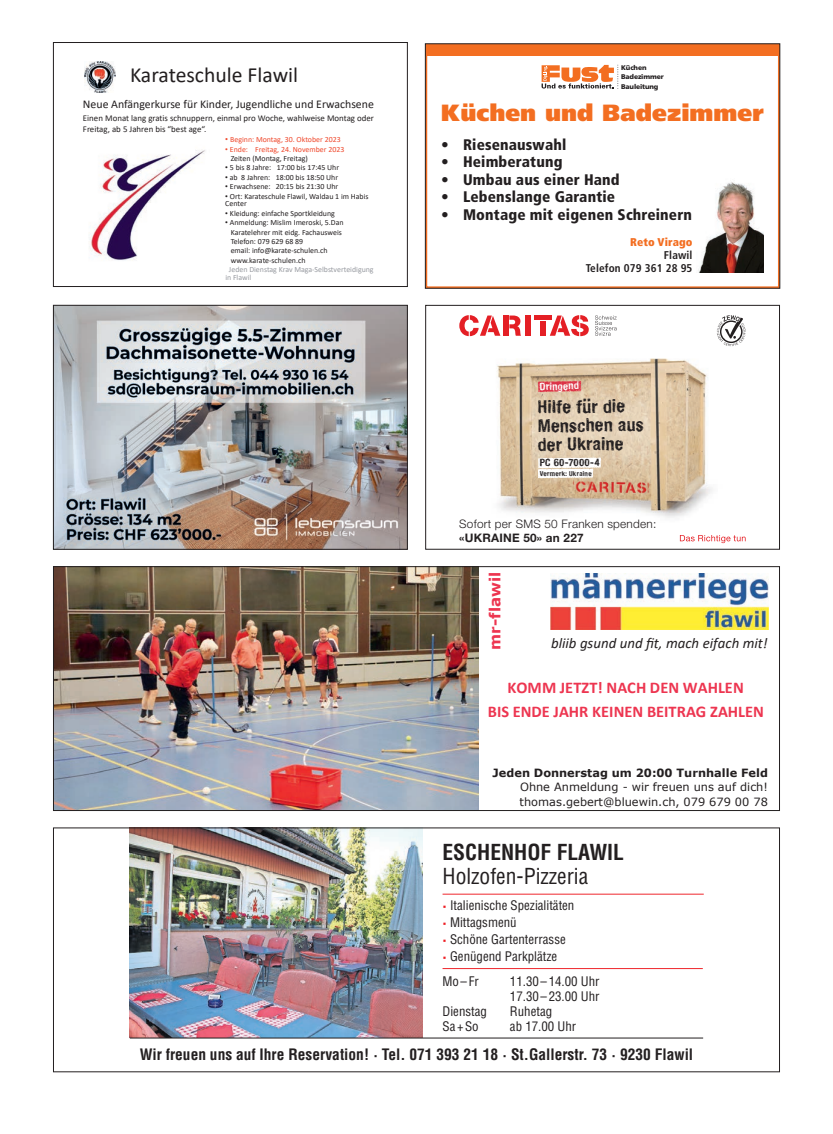
<style>
.page{position:relative;width:833px;height:1134px;background:#fff}
.page>*{position:absolute;margin:0;border:0;box-sizing:border-box;transform-origin:0 0}
.t1{font:900 23.38px "Frutiger LT Std";color:#f36e21}
.t2{font:21.62px "Calibri";color:#231f20}
.t3{font:21.5px "Helvetica LT Std Cond OV BDPSTI";color:#231f20}
.t4{font:21.5px "Helvetica LT Std Bold Cond OV BDPSTJ";color:#231f20}
.t5{font:17.62px/18.9px "Hand Vetica";color:#231f20}
.t6{font:700 16.38px/23.8px "Calibri";color:#ed3550;text-align:center}
.t7{font:900 condensed 15.38px "Frutiger LT Std";letter-spacing:.01em;color:#231f20}
.t8{font:15.38px "Helvetica LT Std Bold Cond OV BDPSTJ";color:#231f20}
.t9{font:700 15.12px "Verdana";color:#ed3550}
.t10{font:italic 14.88px "Calibri";color:#231f20}
.t11{font:12.88px/17.2px "Helvetica LT Std Cond OV BDPSTI";color:#231f20}
.t12{font:11.75px "Calibri";color:#231f20}
.t13{font:300 11.75px "Helvetica Neue LT Std";letter-spacing:.02em;color:#231f20}
.t14{font:700 11.75px "Helvetica Neue LT Std";letter-spacing:.02em;color:#231f20}
.t15{font:11.38px/14.5px "Verdana";letter-spacing:.005em;color:#231f20}
.t16{font:700 11.38px "Verdana";color:#231f20}
.t17{font:700 condensed 11.25px/13.1px "Frutiger LT Std";letter-spacing:.01em;color:#231f20;text-align:right}
.t18{font:900 condensed 11.25px "Frutiger LT Std";letter-spacing:.01em;color:#f36e21}
.t19{font:10.25px "Hand Vetica";letter-spacing:.03em;color:#231f20}
.t20{font:10.25px "Hand Vetica";color:#fff}
.t21{font:8.88px/10.8px "Calibri";color:#231f20}
.t22{font:7.88px/9.5px "Calibri";color:#231f20}
.t23{font:7.88px/9.5px "Calibri";color:#ef482c}
.t24{font:7.88px/7.9px "Calibri";color:#979aa0}
.t25{font:900 6.75px/9.5px "Frutiger LT Std";letter-spacing:-.02em;color:#231f20}
.t26{font:6.75px "Hand Vetica";letter-spacing:.045em;color:#231f20}
.s1{font-family:"Arial";font-size:8.38px}
.s2{font-family:"Arial"}
.s3{color:#231f20}
.s4{font-family:"Helvetica LT Std Blk Cond OV BDPSTK";color:#ee1d23}
</style>
<div class="page">
<img style="left:130px;top:830px;width:292px;height:208px">
<hr style="left:130px;top:1038px;width:573px;height:1px;background:#231f20">
<hr style="left:442px;top:894px;width:261px;height:1px;background:#ee1d23">
<hr style="left:442px;top:968px;width:261px;height:1px;background:#ee1d23">
<div style="left:53px;top:828px;width:727px;height:244px;border:1px solid #231f20"></div>
<img style="left:551px;top:573px;width:217px;height:56px">
<img style="left:55px;top:568px;width:423px;height:241px">
<div style="left:53px;top:566px;width:727px;height:245px;border:1px solid #231f20"></div>
<img style="left:698px;top:182px;width:66px;height:90px">
<div style="left:425px;top:44px;width:355px;height:11px;background:#f36e21"></div>
<svg style="left:541px;top:65px;width:78px;height:24px"></svg>
<div style="left:425px;top:44px;width:355px;height:244px;border:2px solid #f36e21"></div>
<div style="left:425px;top:43px;width:355px;height:246px;border:1px solid #231f20"></div>
<img style="left:85px;top:62px;width:31px;height:30px">
<img style="left:89px;top:150px;width:116px;height:110px">
<div style="left:53px;top:42px;width:354px;height:245px;border:1px solid #231f20"></div>
<img style="left:55px;top:307px;width:350px;height:240px">
<div style="left:53px;top:305px;width:354px;height:244px;border:1px solid #231f20"></div>
<img style="left:497px;top:358px;width:249px;height:186px">
<svg style="left:538px;top:381px;width:43px;height:11px"></svg>
<svg style="left:538px;top:457px;width:63px;height:21px"></svg>
<img style="left:567px;top:477px;width:87px;height:20px">
<svg style="left:680px;top:535px;width:65px;height:8px"></svg>
<svg style="left:717px;top:315px;width:28px;height:31px"></svg>
<svg style="left:595px;top:315px;width:22px;height:21px"></svg>
<div style="left:525px;top:315px;width:6px;height:21px;background:#e41f25"></div>
<svg style="left:459px;top:315px;width:41px;height:21px"></svg>
<div style="left:503px;top:315px;width:5px;height:21px;background:#e41f25"></div>
<svg style="left:509px;top:315px;width:12px;height:21px"></svg>
<div style="left:534px;top:315px;width:17px;height:5px;background:#e41f25"></div>
<div style="left:540px;top:321px;width:5px;height:15px;background:#e41f25"></div>
<svg style="left:550px;top:315px;width:39px;height:21px"></svg>
<div style="left:425px;top:305px;width:355px;height:244px;border:1px solid #231f20"></div>
<h2 class="t2" style="left:130px;top:60px;width:170px">Karateschule Flawil</h2>
<h3 class="t12" style="left:83px;top:96px;width:292px">Neue Anfängerkurse für Kinder, Jugendliche und Erwachsene</h3>
<p class="t21" style="left:83px;top:113px;width:293px">Einen Monat lang gratis schnuppern, einmal pro Woche, wahlweise Montag oder<br>Freitag, ab 5 Jahren bis “best age“.</p>
<p class="t23" style="left:225px;top:134px;width:117px"><span class="s1">•</span> Beginn: Montag, 30. Oktober 2023</p>
<p class="t23" style="left:231px;top:144px;width:115px;text-indent:-5px"><span class="s2">•</span> Ende: Freitag, 24. November 2023<br><span class="s3">Zeiten (Montag, Freitag)</span></p>
<p class="t22" style="left:225px;top:163px;width:115px"><span class="s2">•</span> 5 bis 8 Jahre: 17:00 bis 17:45 Uhr</p>
<p class="t22" style="left:225px;top:172px;width:114px"><span class="s2">•</span> ab 8 Jahren: 18:00 bis 18:50 Uhr</p>
<p class="t22" style="left:225px;top:181px;width:114px"><span class="s2">•</span> Erwachsene: 20:15 bis 21:30 Uhr</p>
<p class="t22" style="left:225px;top:192px;width:145px;line-height:7.5px"><span class="s2">•</span> Ort: Karateschule Flawil, Waldau 1 im Habis<br>Center</p>
<p class="t22" style="left:225px;top:208px;width:111px"><span class="s2">•</span> Kleidung: einfache Sportkleidung</p>
<p class="t22" style="left:231px;top:217px;width:114px;text-indent:-5px"><span class="s2">•</span> Anmeldung: Mislim Imeroski, 5.Dan<br>Karatelehrer mit eidg. Fachausweis<br>Telefon: 079 629 68 89<br>email: info@karate-schulen.ch www.karate-schulen.ch</p>
<p class="t24" style="left:225px;top:265px;width:150px;text-indent:4px">Jeden Dienstag Krav Maga-Selbstverteidigung in Flawil</p>
<p class="t25" style="left:621px;top:63px;width:44px">Küchen<br>Badezimmer<br>Bauleitung</p>
<h1 class="t1" style="left:441px;top:98px;width:324px">Küchen und Badezimmer</h1>
<h3 class="t7" style="left:441px;top:135px;width:126px">• Riesenauswahl</h3>
<h3 class="t7" style="left:441px;top:153px;width:123px">• Heimberatung</h3>
<h3 class="t7" style="left:441px;top:170px;width:180px">• Umbau aus einer Hand</h3>
<h3 class="t7" style="left:441px;top:188px;width:175px">• Lebenslange Garantie</h3>
<h3 class="t7" style="left:441px;top:205px;width:252px">• Montage mit eigenen Schreinern</h3>
<h3 class="t18" style="left:630px;top:235px;width:64px">Reto Virago</h3>
<h3 class="t17" style="left:586px;top:249px;width:108px">Flawil<br>Telefon 079 361 28 95</h3>
<h3 class="t20" style="left:539px;top:380px;width:41px;rotate:-1deg">Dringend</h3>
<h3 class="t5" style="left:537px;top:397px;width:107px;rotate:-1deg">Hilfe für die<br>Menschen aus der Ukraine</h3>
<h3 class="t19" style="left:539px;top:456px;width:61px">PC 60-7000-4</h3>
<p class="t26" style="left:539px;top:469px;width:53px">Vermerk: Ukraine</p>
<h3 class="t13" style="left:459px;top:516px;width:198px">Sofort per SMS 50 Franken spenden:</h3>
<h3 class="t14" style="left:459px;top:530px;width:126px">«UKRAINE 50» an 227</h3>
<h3 class="t9" style="left:484px;top:649px;width:79px;rotate:-90deg">mr-flawil</h3>
<h3 class="t6" style="left:488px;top:676px;width:278px">KOMM JETZT! NACH DEN WAHLEN<br>BIS ENDE JAHR KEINEN BEITRAG ZAHLEN</h3>
<h3 class="t10" style="left:551px;top:632px;width:218px">bliib gsund und fit, mach eifach mit!</h3>
<h3 class="t16" style="left:492px;top:764px;width:277px">Jeden Donnerstag um 20:00 Turnhalle Feld</h3>
<h3 class="t15" style="left:519px;top:779px;width:250px">Ohne Anmeldung - wir freuen uns auf dich! thomas.gebert@bluewin.ch, 079 679 00 78</h3>
<h3 class="t4" style="left:442px;top:838px;width:183px">ESCHENHOF FLAWIL</h3>
<h3 class="t3" style="left:442px;top:863px;width:147px">Holzofen-Pizzeria</h3>
<h3 class="t11" style="left:442px;top:896px;width:133px"><span class="s4">∙</span> Italienische Spezialitäten <span class="s4">∙</span> Mittagsmenü<br><span class="s4">∙</span> Schöne Gartenterrasse<br><span class="s4">∙</span> Genügend Parkplätze</h3>
<h3 class="t11" style="left:442px;top:973px;width:38px">Mo–Fr</h3>
<h3 class="t11" style="left:510px;top:974px;width:91px;line-height:14.9px">11.30–14.00 Uhr<br>17.30–23.00 Uhr</h3>
<h3 class="t11" style="left:442px;top:1002px;width:46px">Dienstag</h3>
<h3 class="t11" style="left:510px;top:1002px;width:44px">Ruhetag</h3>
<h3 class="t11" style="left:442px;top:1017px;width:38px">Sa+So</h3>
<h3 class="t11" style="left:510px;top:1017px;width:68px">ab 17.00 Uhr</h3>
<h3 class="t8" style="left:140px;top:1045px;width:555px">Wir freuen uns auf Ihre Reservation! ∙ Tel. 071 393 21 18 ∙ St.Gallerstr. 73 ∙ 9230 Flawil</h3>
</div>
